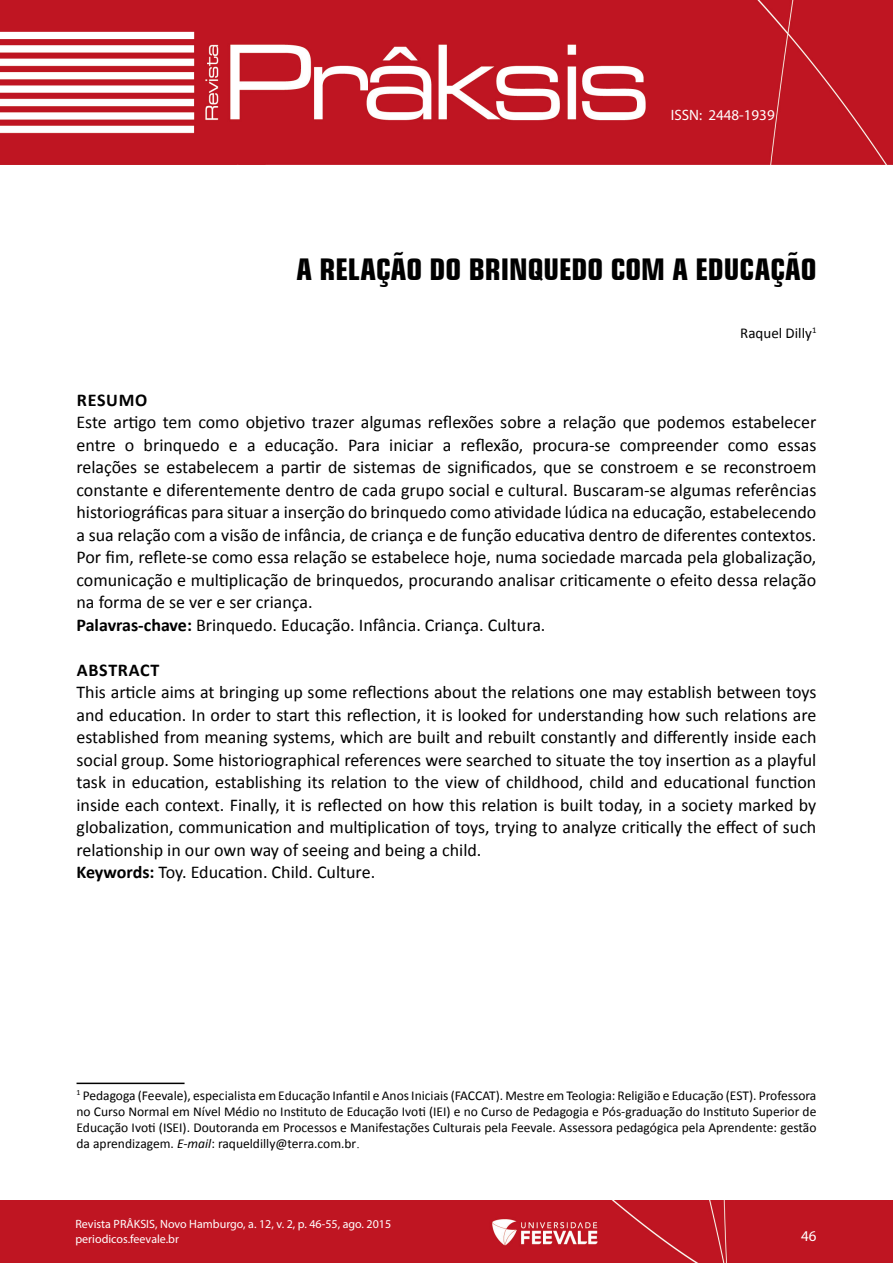
<style>
.page{position:relative;width:893px;height:1263px;background:#fff}
.page>*{position:absolute;margin:0;border:0;box-sizing:border-box;transform-origin:0 0}
.t1{font:700 condensed 30px "Square 721 BT";color:#000}
.t2{font:18px/22.5px "Calibri";color:#000}
.t3{font:700 18px "Calibri";letter-spacing:.04em;color:#000}
.t4{font:15px "Myriad Pro";color:#fff}
.t5{font:15px "Calibri";color:#000}
.t6{font:13.5px/16.2px "Calibri";color:#000;text-align:justify}
.t7{font:12px/15px "Myriad Pro";color:#fff}
.s1{font-weight:700}
.s2{font-style:italic}
.s3{font-family:"Times New Roman"}
</style>
<div class="page">
<div style="left:0;top:1201px;width:893px;height:62px;background:#bf1522"></div>
<img style="left:0;top:0;width:893px;height:164px">
<hr style="left:77px;top:1082px;width:108px;height:2px;background:#000">
<p class="t4" style="left:671px;top:106px;width:105px">ISSN: 2448-1939</p>
<h1 class="t1" style="left:296px;top:251px;width:521px">A RELAÇÃO DO BRINQUEDO COM A EDUCAÇÃO</h1>
<p class="t5" style="left:740px;top:324px;width:78px">Raquel Dilly<sup>1</sup></p>
<p class="t3" style="left:77px;top:388px;width:72px">RESUMO</p>
<p class="t2" style="left:77px;top:411px;width:741px">Este artigo tem como objetivo trazer algumas reflexões sobre a relação que podemos estabelecer entre o brinquedo e a educação. Para iniciar a reflexão, procura-se compreender como essas relações se estabelecem a partir de sistemas de significados, que se constroem e se reconstroem constante e diferentemente dentro de cada grupo social e cultural. Buscaram-se algumas referências historiográficas para situar a inserção do brinquedo como atividade lúdica na educação, estabelecendo a sua relação com a visão de infância, de criança e de função educativa dentro de diferentes contextos.<br>Por fim, reflete-se como essa relação se estabelece hoje, numa sociedade marcada pela globalização, comunicação e multiplicação de brinquedos, procurando analisar criticamente o efeito dessa relação na forma de se ver e ser criança.<br><span class="s1">Palavras-chave:</span> Brinquedo. Educação. Infância. Criança. Cultura.</p>
<p class="t3" style="left:77px;top:658px;width:84px">ABSTRACT</p>
<p class="t2" style="left:77px;top:681px;width:741px">This article aims at bringing up some reflections about the relations one may establish between toys and education. In order to start this reflection, it is looked for understanding how such relations are established from meaning systems, which are built and rebuilt constantly and differently inside each social group. Some historiographical references were searched to situate the toy insertion as a playful task in education, establishing its relation to the view of childhood, child and educational function inside each context. Finally, it is reflected on how this relation is built today, in a society marked by globalization, communication and multiplication of toys, trying to analyze critically the effect of such relationship in our own way of seeing and being a child.<br><span class="s1">Keywords:</span> Toy. Education. Child. Culture.</p>
<p class="t6" style="left:77px;top:1087px;width:741px"><sup>1</sup> Pedagoga (Feevale), especialista em Educação Infantil e Anos Iniciais (FACCAT). Mestre em Teologia: Religião e Educação (EST). Professora no Curso Normal em Nível Médio no Instituto de Educação Ivoti (IEI) e no Curso de Pedagogia e Pós-graduação do Instituto Superior de Educação Ivoti (ISEI). Doutoranda em Processos e Manifestações Culturais pela Feevale. Assessora pedagógica pela Aprendente: gestão da aprendizagem. <span class="s2">E-mail</span>: raqueldilly@terra.com.br<span class="s3">.</span></p>
<p class="t7" style="left:75px;top:1216px;width:317px">Revista PRÂKSIS, Novo Hamburgo, a. 12, v. 2, p. 46-55, ago. 2015 periodicos.feevale.br</p>
<p class="t4" style="left:801px;top:1227px;width:17px">46</p>
</div>
